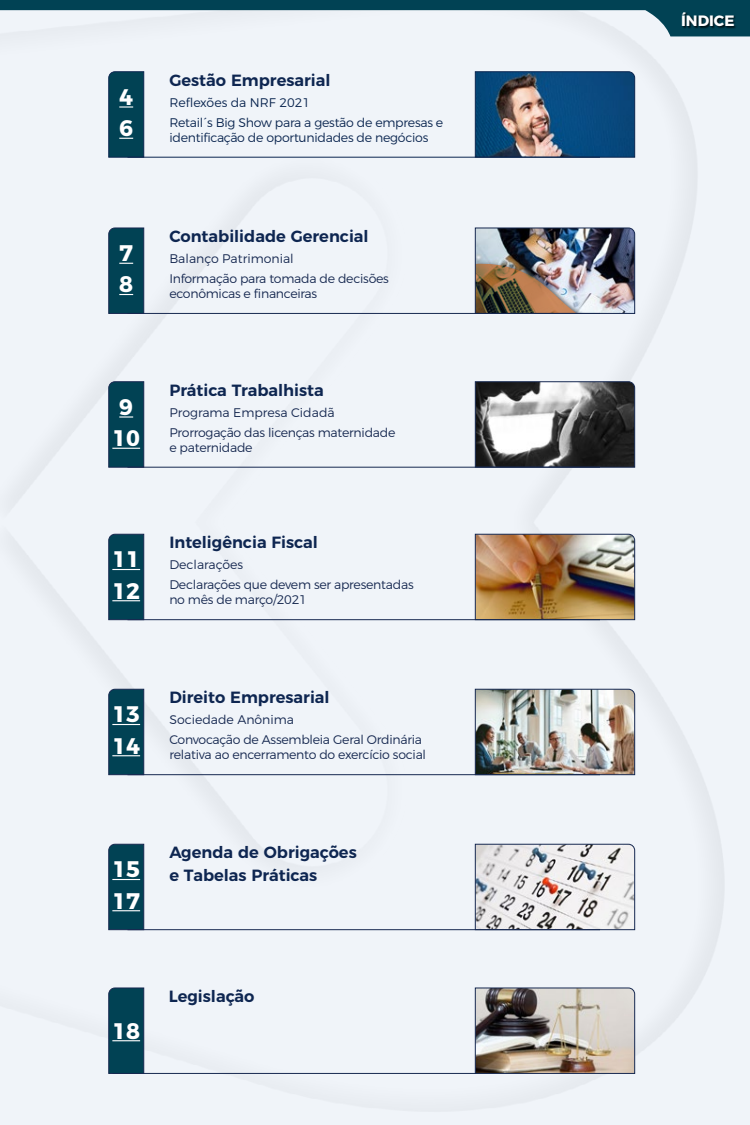
<style>
.page{position:relative;width:750px;height:1125px;background:#fff}
.page>*{position:absolute;margin:0;border:0;box-sizing:border-box;transform-origin:0 0}
.t1{font:700 22.5px/31.2px "Montserrat";color:#fff}
.t2{font:600 16.25px/22.5px "Montserrat";color:#0e2651}
.t3{font:700 15px "Montserrat";color:#fff}
.t4{font:300 12.5px/20px "Montserrat";letter-spacing:-.02em;color:#162850}
.t5{font:300 12.5px/20px "Montserrat";letter-spacing:-.02em;color:#0b2650}
</style>
<div class="page">
<svg style="left:0;top:0;width:750px;height:36px"></svg>
<div style="left:682px;top:12px;width:55px;height:17px;background:#000;opacity:.75"></div>
<hr style="left:112px;top:1073px;width:364px;height:1px;background:#162850">
<img style="left:475px;top:71px;width:160px;height:87px">
<svg style="left:108px;top:71px;width:36px;height:87px;background:#074457"></svg>
<hr style="left:128px;top:157px;width:472px;height:1px;background:#0b2650">
<img style="left:475px;top:227px;width:160px;height:87px">
<svg style="left:108px;top:227px;width:36px;height:87px;background:#084457"></svg>
<hr style="left:128px;top:313px;width:472px;height:1px;background:#162850">
<svg style="left:475px;top:381px;width:160px;height:87px"></svg>
<svg style="left:108px;top:381px;width:36px;height:87px;background:#094558"></svg>
<hr style="left:128px;top:467px;width:472px;height:1px;background:#162850">
<img style="left:475px;top:534px;width:160px;height:86px">
<svg style="left:108px;top:534px;width:36px;height:86px;background:#094658"></svg>
<hr style="left:128px;top:619px;width:472px;height:1px;background:#162850">
<img style="left:475px;top:689px;width:160px;height:86px">
<svg style="left:108px;top:689px;width:36px;height:86px;background:#094658"></svg>
<hr style="left:128px;top:774px;width:472px;height:1px;background:#162850">
<svg style="left:475px;top:844px;width:160px;height:86px"></svg>
<svg style="left:108px;top:844px;width:36px;height:86px;background:#094658"></svg>
<hr style="left:128px;top:929px;width:472px;height:1px;background:#162850">
<img style="left:475px;top:987px;width:160px;height:87px">
<svg style="left:108px;top:987px;width:36px;height:87px;background:#084457"></svg>
<h1 class="t1" style="left:119px;top:79px;width:15px">4<br>6</h1>
<h1 class="t1" style="left:119px;top:236px;width:15px">7<br>8</h1>
<h2 class="t2" style="left:169px;top:67px;width:163px">Gestão Empresarial</h2>
<p class="t5" style="left:169px;top:92px;width:275px">Reflexões da NRF 2021<br>Retail´s Big Show para a gestão de empresas e</p>
<p class="t5" style="left:169px;top:127px;width:261px">identificação de oportunidades de negócios</p>
<h2 class="t2" style="left:169px;top:224px;width:201px">Contabilidade Gerencial</h2>
<p class="t4" style="left:169px;top:248px;width:221px">Balanço Patrimonial<br>Informação para tomada de decisões</p>
<p class="t4" style="left:169px;top:283px;width:149px">econômicas e financeiras</p>
<h1 class="t1" style="left:112px;top:389px;width:29px;text-align:center">9<br>10</h1>
<h2 class="t2" style="left:169px;top:377px;width:156px">Prática Trabalhista</h2>
<p class="t4" style="left:169px;top:402px;width:228px">Programa Empresa Cidadã<br>Prorrogação das licenças maternidade</p>
<p class="t4" style="left:169px;top:437px;width:85px">e paternidade</p>
<h1 class="t1" style="left:112px;top:542px;width:29px">11<br>12</h1>
<h2 class="t2" style="left:169px;top:530px;width:150px">Inteligência Fiscal</h2>
<p class="t4" style="left:169px;top:555px;width:246px">Declarações<br>Declarações que devem ser apresentadas</p>
<p class="t4" style="left:169px;top:590px;width:139px">no mês de março/2021</p>
<h1 class="t1" style="left:112px;top:697px;width:29px">13<br>14</h1>
<h2 class="t2" style="left:169px;top:685px;width:162px">Direito Empresarial</h2>
<p class="t4" style="left:169px;top:710px;width:254px">Sociedade Anônima<br>Convocação de Assembleia Geral Ordinária</p>
<p class="t4" style="left:169px;top:745px;width:258px">relativa ao encerramento do exercício social</p>
<h1 class="t1" style="left:112px;top:852px;width:29px">15<br>17</h1>
<h2 class="t2" style="left:169px;top:840px;width:189px">Agenda de Obrigações e Tabelas Práticas</h2>
<h1 class="t1" style="left:112px;top:1013px;width:29px">18</h1>
<h2 class="t2" style="left:169px;top:984px;width:87px">Legislação</h2>
<p class="t3" style="left:681px;top:8px;width:55px">ÍNDICE</p>
</div>
